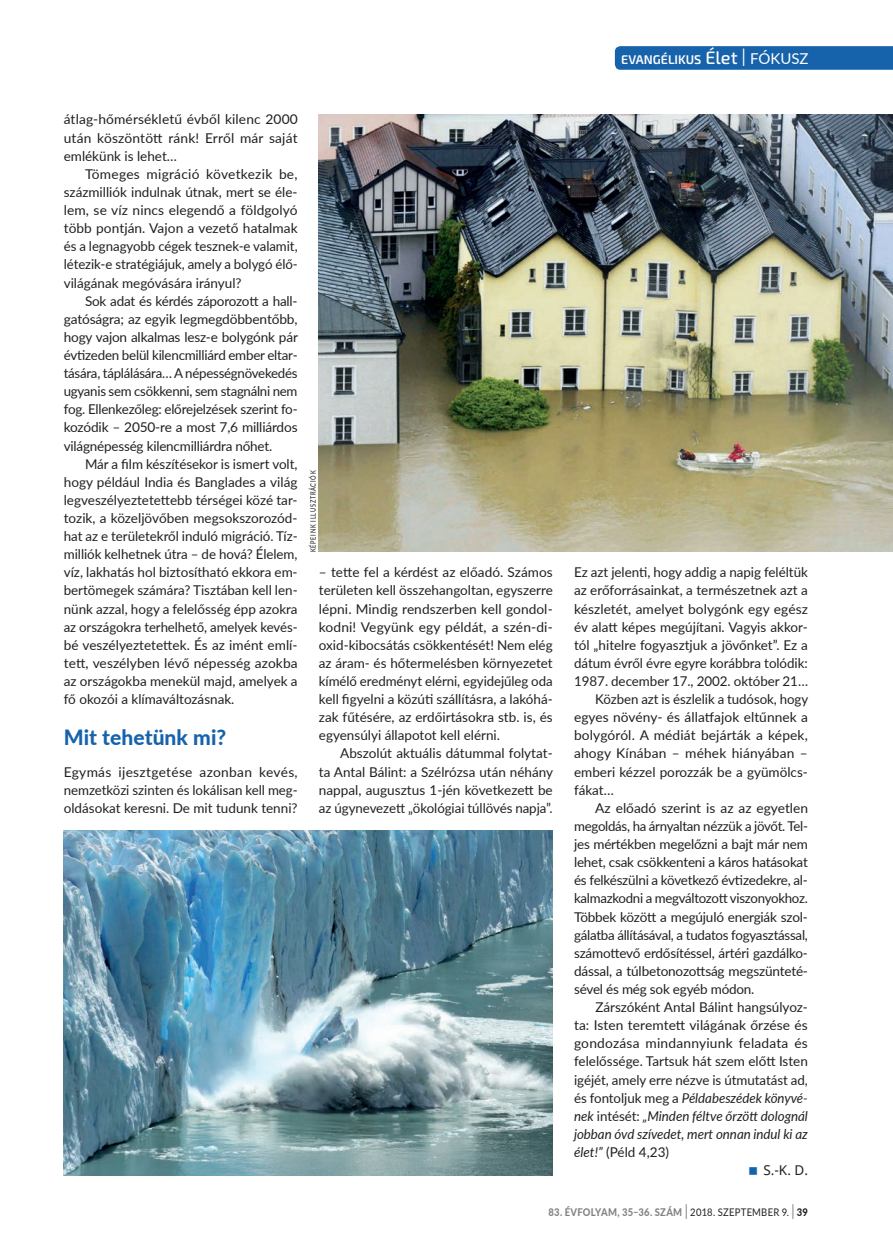
<style>
.page{position:relative;width:893px;height:1255px;background:#fff}
.page>*{position:absolute;margin:0;border:0;box-sizing:border-box;transform-origin:0 0}
.t1{font:800 21px "Lato";color:#1663ac}
.t2{font:13.5px/18.1px "Lato";letter-spacing:-.005em;color:#231f20;text-align:justify}
.t3{font:italic 13.5px "Lato";letter-spacing:-.005em;color:#231f20}
.t4{font:13.5px "Lato";letter-spacing:.015em;color:#231f20}
.t5{font:13.5px "Noto Sans";color:#231f20}
.t6{font:600 12.6px "Exo 2";color:#fff}
.t7{font:800 10.5px "Lato";letter-spacing:.025em;color:#808285;scale:.9 1}
.t8{font:500 7.5px "Lato";letter-spacing:.13em;color:#231f20;scale:.75 1}
.s1{font-weight:500;font-size:18px}
.s2{font-weight:300;font-size:25.2px}
.s3{font-family:"Lato";font-weight:400;font-size:15px}
.s4{font-style:normal}
.s5{font-style:italic}
.s6{font-weight:300;font-size:21px;color:#231f20}
.s7{font-weight:400;color:#231f20}
.s8{color:#231f20}
</style>
<div class="page">
<img style="left:319px;top:115px;width:574px;height:436px">
<img style="left:64px;top:830px;width:489px;height:344px">
<svg style="left:615px;top:46px;width:278px;height:24px;background:#1a65ad"></svg>
<p class="t6" style="left:621px;top:52px;width:189px">EVANGÉLIKUS <span class="s1">Élet</span> <span class="s2">I</span> <span class="s3">FÓKUSZ</span></p>
<p class="t2" style="left:64px;top:110px;width:235px">átlag-hőmérsékletű évből kilenc 2000 után köszöntött ránk! Erről már saját emlékünk is lehet…</p>
<p class="t2" style="left:64px;top:164px;width:235px;text-indent:21px">Tömeges migráció következik be, százmilliók indulnak útnak, mert se éle&shy;lem, se víz nincs elegendő a földgolyó több pontján. Vajon a vezető hatalmak és a legnagyobb cégek tesznek-e valamit, létezik-e stratégiájuk, amely a bolygó élő&shy;világának megóvására irányul?</p>
<p class="t2" style="left:64px;top:291px;width:236px;text-indent:21px">Sok adat és kérdés záporozott a hall&shy;gatóságra; az egyik legmegdöbbentőbb, hogy vajon alkalmas lesz-e bolygónk pár évtizeden belül kilencmilliárd ember eltar&shy;tására, táplálására… A népességnövekedés ugyanis sem csökkenni, sem stagnálni nem fog. Ellenkezőleg: előrejelzések szerint fo&shy;kozódik – 2050-re a most 7,6 milliárdos világnépesség kilencmilliárdra nőhet.</p>
<p class="t2" style="left:64px;top:454px;width:235px;text-indent:21px">Már a film készítésekor is ismert volt, hogy például India és Banglades a világ legveszélyeztetettebb térségei közé tar&shy;tozik, a közeljövőben megsokszorozód&shy;hat az e területekről induló migráció. Tíz&shy;milliók kelhetnek útra – de hová? Élelem, víz, lakhatás hol biztosítható ekkora em&shy;bertömegek számára? Tisztában kell len&shy;nünk azzal, hogy a felelősség épp azokra az országokra terhelhető, amelyek kevés&shy;bé veszélyeztetettek. És az imént emlí&shy;tett, veszélyben lévő népesség azokba az országokba menekül majd, amelyek a fő okozói a klímaváltozásnak.</p>
<h1 class="t1" style="left:64px;top:721px;width:164px">Mit tehetünk mi?</h1>
<p class="t2" style="left:64px;top:762px;width:235px">Egymás ijesztgetése azonban kevés, nemzetközi szinten és lokálisan kell meg&shy;oldásokat keresni. De mit tudunk tenni?</p>
<p class="t8" style="left:308px;top:552px;width:110px;rotate:-90deg">KÉPEINK ILLUSZTRÁCIÓK</p>
<p class="t2" style="left:319px;top:562px;width:235px">– tette fel a kérdést az előadó. Számos területen kell összehangoltan, egyszerre lépni. Mindig rendszerben kell gondol&shy;kodni! Vegyünk egy példát, a szén-di&shy;oxid-kibocsátás csökkentését! Nem elég az áram- és hőtermelésben környezetet kímélő eredményt elérni, egyidejűleg oda kell figyelni a közúti szállításra, a lakóhá&shy;zak fűtésére, az erdőirtásokra stb. is, és egyensúlyi állapotot kell elérni.</p>
<p class="t2" style="left:319px;top:744px;width:236px;text-indent:21px">Abszolút aktuális dátummal folytat&shy;ta Antal Bálint: a Szélrózsa után néhány nappal, augusztus 1-jén következett be az úgynevezett „ökológiai túllövés napja”.</p>
<p class="t2" style="left:574px;top:562px;width:235px">Ez azt jelenti, hogy addig a napig feléltük</p>
<p class="t2" style="left:574px;top:581px;width:235px">az erőforrásainkat, a természetnek azt a</p>
<p class="t2" style="left:574px;top:599px;width:235px">készletét, amelyet bolygónk egy egész</p>
<p class="t2" style="left:574px;top:617px;width:235px">év alatt képes megújítani. Vagyis akkor-</p>
<p class="t2" style="left:574px;top:635px;width:235px">tól „hitelre fogyasztjuk a jövőnket”. Ez a</p>
<p class="t2" style="left:574px;top:653px;width:235px">dátum évről évre egyre korábbra tolódik:</p>
<p class="t2" style="left:574px;top:671px;width:235px">1987. december 17., 2002. október 21…</p>
<p class="t2" style="left:595px;top:689px;width:214px">Közben azt is észlelik a tudósok, hogy</p>
<p class="t2" style="left:574px;top:707px;width:235px">egyes növény- és állatfajok eltűnnek a</p>
<p class="t2" style="left:574px;top:725px;width:235px">bolygóról. A médiát bejárták a képek,</p>
<p class="t2" style="left:574px;top:744px;width:235px">ahogy Kínában – méhek hiányában –</p>
<p class="t2" style="left:574px;top:762px;width:235px">emberi kézzel porozzák be a gyümölcs-</p>
<p class="t2" style="left:574px;top:780px;width:41px">fákat…</p>
<p class="t2" style="left:595px;top:798px;width:214px">Az előadó szerint is az az egyetlen</p>
<p class="t2" style="left:574px;top:816px;width:235px">megoldás, ha árnyaltan nézzük a jövőt. Tel-</p>
<p class="t2" style="left:574px;top:834px;width:235px">jes mértékben megelőzni a bajt már nem</p>
<p class="t2" style="left:574px;top:852px;width:235px">lehet, csak csökkenteni a káros hatásokat</p>
<p class="t2" style="left:574px;top:870px;width:235px">és felkészülni a következő évtizedekre, al-</p>
<p class="t2" style="left:574px;top:888px;width:235px">kalmazkodni a megváltozott viszonyokhoz.</p>
<p class="t2" style="left:574px;top:906px;width:235px">Többek között a megújuló energiák szol-</p>
<p class="t2" style="left:574px;top:925px;width:235px">gálatba állításával, a tudatos fogyasztással,</p>
<p class="t2" style="left:574px;top:943px;width:235px">számottevő erdősítéssel, ártéri gazdálko-</p>
<p class="t2" style="left:574px;top:961px;width:235px">dással, a túlbetonozottság megszünteté-</p>
<p class="t2" style="left:574px;top:979px;width:182px">sével és még sok egyéb módon.</p>
<p class="t2" style="left:595px;top:997px;width:214px">Zárszóként Antal Bálint hangsúlyoz-</p>
<p class="t2" style="left:574px;top:1015px;width:235px">ta: Isten teremtett világának őrzése és</p>
<p class="t4" style="left:574px;top:1033px;width:235px">gondozása mindannyiunk feladata és</p>
<p class="t2" style="left:574px;top:1051px;width:235px">felelőssége. Tartsuk hát szem előtt Isten</p>
<p class="t2" style="left:574px;top:1069px;width:235px">igéjét, amely erre nézve is útmutatást ad,</p>
<p class="t3" style="left:574px;top:1088px;width:235px"><span class="s4">és fontoljuk meg a</span> Példabeszédek könyvé-</p>
<p class="t3" style="left:574px;top:1106px;width:235px">nek <span class="s4">intését:</span> „Minden féltve őrzött dolognál</p>
<p class="t3" style="left:574px;top:1124px;width:235px">jobban óvd szívedet, mert onnan indul ki az</p>
<p class="t2" style="left:574px;top:1142px;width:97px"><span class="s5">élet!”</span> (Péld 4,23)</p>
<p class="t5" style="left:763px;top:1160px;width:46px">S.-K. D.</p>
<p class="t7" style="left:548px;top:1203px;width:290px">83. ÉVFOLYAM, 35–36. SZÁM <span class="s6">I</span> <span class="s7">2018. SZEPTEMBER 9.</span> <span class="s6">I</span> <span class="s8">39</span></p>
</div>
